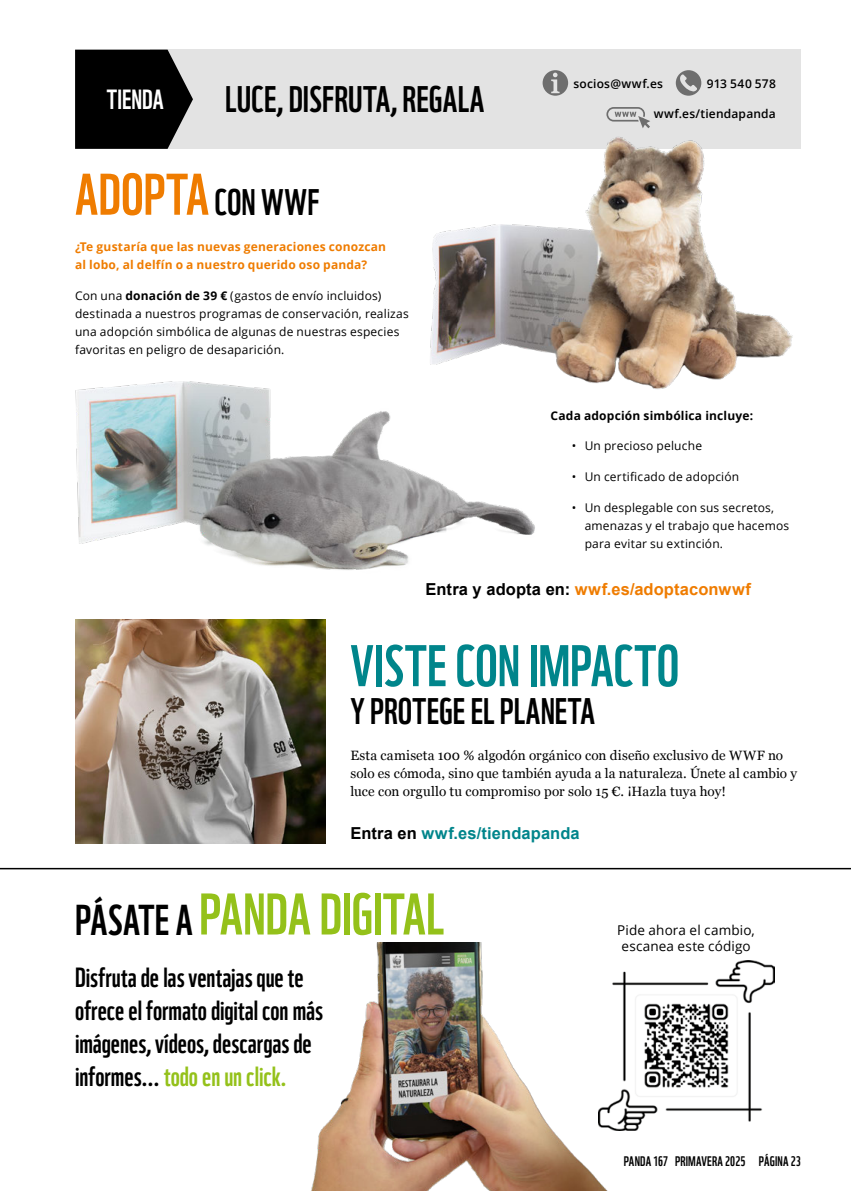
<style>
.page{position:relative;width:851px;height:1191px;background:#fff}
.page>*{position:absolute;margin:0;border:0;box-sizing:border-box;transform-origin:0 0}
.t1{font:57px "WWF";letter-spacing:-.01em;color:#94c11a}
.t2{font:57px "WWF";letter-spacing:-.005em;color:#00858b}
.t3{font:57px "WWF";letter-spacing:-.005em;color:#ef7c00}
.t4{font:36px "WWF";letter-spacing:.005em;color:#000}
.t5{font:27px/33px "WWF";color:#000}
.t6{font:27px "WWF";color:#fff}
.t7{font:700 16.5px "Arial";letter-spacing:.005em;color:#ef7c00}
.t8{font:700 16.5px "Arial";letter-spacing:.005em;color:#00858b}
.t9{font:13.5px/18px "Georgia";letter-spacing:.01em;color:#000}
.t10{font:13.5px/16.5px "Open Sans";letter-spacing:.01em;color:#000;text-align:center}
.t11{font:13.5px "WWF";letter-spacing:.01em;color:#000}
.t12{font:12px/18px "Open Sans";letter-spacing:.015em;color:#000}
.t13{font:700 12px/18px "Open Sans";letter-spacing:.015em;color:#ef7c00}
.t14{font:600 12px "Open Sans";letter-spacing:.02em;color:#000}
.t15{font:700 12px "Open Sans";letter-spacing:.015em;color:#000}
.s1{font-size:36px;color:#000}
.s2{font-weight:700}
.s3{color:#000}
.s4{font-size:42px;color:#000}
.s5{color:#94c11a}
</style>
<div class="page">
<img style="left:311px;top:942px;width:297px;height:249px">
<img style="left:598px;top:960px;width:176px;height:171px">
<hr style="left:0;top:868px;width:850px;height:1px;background:#000">
<div style="left:150px;top:50px;width:650px;height:99px;background:#e3e3e3"></div>
<svg style="left:75px;top:50px;width:118px;height:99px;background:#181818"></svg>
<svg style="left:606px;top:107px;width:44px;height:21px"></svg>
<div style="left:542px;top:70px;width:26px;height:26px;background:#6e6e6e;border-radius:50%"></div>
<svg style="left:551px;top:73px;width:8px;height:20px"></svg>
<svg style="left:675px;top:70px;width:26px;height:26px"></svg>
<svg style="left:679px;top:74px;width:18px;height:18px"></svg>
<img style="left:430px;top:137px;width:363px;height:252px">
<img style="left:75px;top:371px;width:466px;height:249px">
<img style="left:75px;top:619px;width:250px;height:224px">
<h3 class="t6" style="left:107px;top:78px;width:59px">TIENDA</h3>
<h2 class="t4" style="left:225px;top:71px;width:261px">LUCE, DISFRUTA, REGALA</h2>
<h1 class="t3" style="left:75px;top:150px;width:246px">ADOPTA <span class="s1">CON WWF</span></h1>
<p class="t13" style="left:75px;top:237px;width:312px">¿Te gustaría que las nuevas generaciones conozcan al lobo, al delfín o a nuestro querido oso panda?</p>
<p class="t12" style="left:75px;top:286px;width:335px">Con una <span class="s2">donación de 39 €</span> (gastos de envío incluidos) destinada a nuestros programas de conservación, realizas una adopción simbólica de algunas de nuestras especies favoritas en peligro de desaparición.</p>
<p class="t14" style="left:573px;top:75px;width:91px">socios@wwf.es</p>
<p class="t14" style="left:706px;top:75px;width:71px">913 540 578</p>
<p class="t14" style="left:653px;top:105px;width:124px">wwf.es/tiendapanda</p>
<p class="t15" style="left:550px;top:407px;width:204px">Cada adopción simbólica incluye:</p>
<p class="t12" style="left:572px;top:437px;width:132px">• Un precioso peluche</p>
<p class="t12" style="left:572px;top:467px;width:169px">• Un certificado de adopción</p>
<p class="t12" style="left:584px;top:498px;width:206px;text-indent:-13px">• Un desplegable con sus secretos, amenazas y el trabajo que hacemos para evitar su extinción.</p>
<h3 class="t7" style="left:425px;top:578px;width:327px"><span class="s3">Entra y adopta en:</span> wwf.es/adoptaconwwf</h3>
<h1 class="t2" style="left:350px;top:621px;width:330px">VISTE CON IMPACTO</h1>
<h2 class="t4" style="left:350px;top:682px;width:246px">Y PROTEGE EL PLANETA</h2>
<p class="t9" style="left:350px;top:745px;width:448px">Esta camiseta 100 % algodón orgánico con diseño exclusivo de WWF no solo es cómoda, sino que también ayuda a la naturaleza. Únete al cambio y luce con orgullo tu compromiso por solo 15 €. ¡Hazla tuya hoy!</p>
<h3 class="t8" style="left:350px;top:822px;width:231px"><span class="s3">Entra en</span> wwf.es/tiendapanda</h3>
<h1 class="t1" style="left:75px;top:869px;width:370px"><span class="s4">PÁSATE A</span> PANDA DIGITAL</h1>
<h3 class="t5" style="left:75px;top:958px;width:249px">Disfruta de las ventajas que te ofrece el formato digital con más imágenes, vídeos, descargas de informes... <span class="s5">todo en un click.</span></h3>
<p class="t10" style="left:617px;top:921px;width:139px">Pide ahora el cambio, escanea este código</p>
<p class="t11" style="left:623px;top:1150px;width:178px">PANDA 167 PRIMAVERA 2025 PÁGINA 23</p>
</div>
